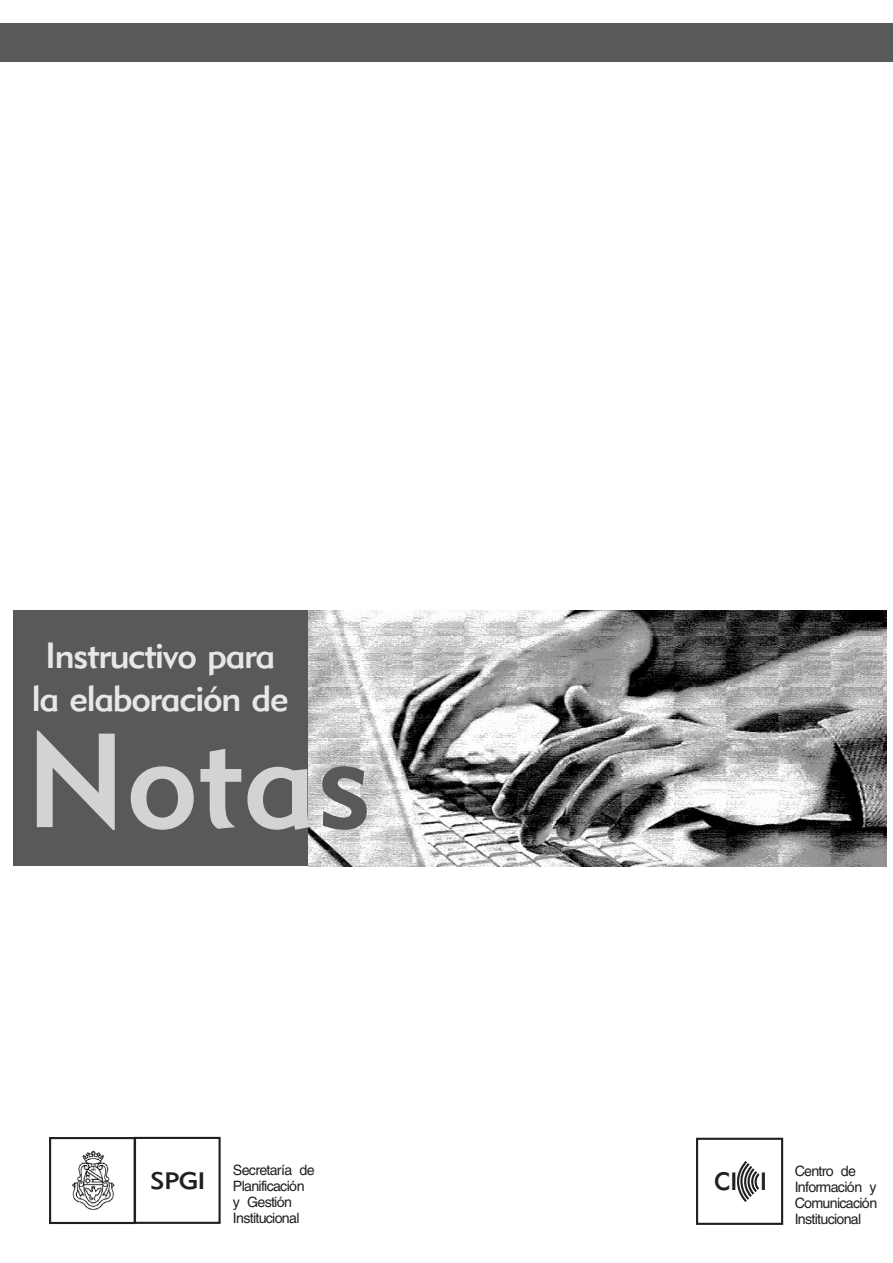
<style>
.page{position:relative;width:893px;height:1263px;background:#fff}
.page>*{position:absolute;margin:0;border:0;box-sizing:border-box;transform-origin:0 0}
.t1{font:132px "Geometric 415 BT Medium A";color:#d1d3d4}
.t2{font:36px/43.2px "Geometric 415 BT Medium A";letter-spacing:-.035em;color:#e6e7e8;text-align:center}
.t3{font:24.75px "Geometric 415 BT Medium A";color:#231f20}
.t4{font:23.55px "Geometric 415 BT Medium A";color:#231f20;scale:1.13 1}
.t5{font:14.25px/16px "AG Helvetica";letter-spacing:-.05em;color:#231f20}
.s1{color:#58595b}
.s2{font-family:"Arial"}
</style>
<div class="page">
<div style="left:13px;top:611px;width:428px;height:255px;background:#58595b"></div>
<div style="left:696px;top:1138px;width:87px;height:87px;border:2px solid #231f20"></div>
<svg style="left:737px;top:1161px;width:23px;height:41px"></svg>
<div style="left:134px;top:1137px;width:87px;height:87px;border:2px solid #231f20"></div>
<div style="left:49px;top:1137px;width:87px;height:87px;border:2px solid #231f20"></div>
<img style="left:72px;top:1151px;width:43px;height:59px">
<img style="left:309px;top:611px;width:578px;height:255px">
<div style="left:0;top:24px;width:892px;height:38px;background:#58595b"></div>
<h2 class="t2" style="left:32px;top:637px;width:258px">Instructivo para la elaboración de</h2>
<h1 class="t1" style="left:25px;top:727px;width:349px">Nota<span class="s1">s</span></h1>
<p class="t5" style="left:233px;top:1163px;width:83px">Secretar<span class="s2">í</span>a de<br>Planificaci<span class="s2">ó</span>n y Gesti<span class="s2">ó</span>n<br>Institucional</p>
<h3 class="t4" style="left:150px;top:1171px;width:51px">SPGI</h3>
<h3 class="t3" style="left:714px;top:1171px;width:55px">CI I</h3>
<p class="t5" style="left:795px;top:1164px;width:84px">Centro de<br>Informaci<span class="s2">ó</span>n y<br>Comunicaci<span class="s2">ó</span>n<br>Institucional</p>
</div>
